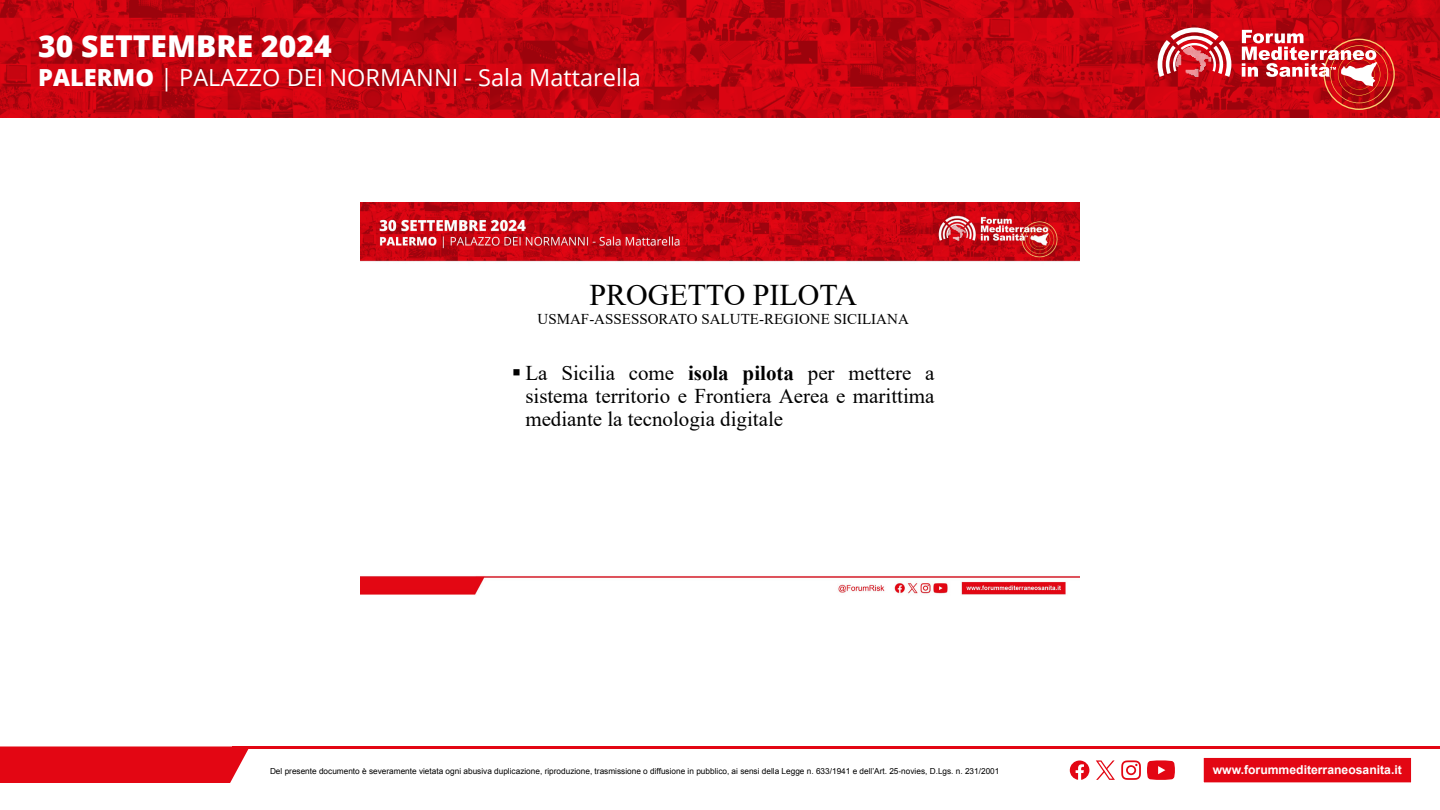
<style>
.page{position:relative;width:1440px;height:810px;background:#fff}
.page>*{position:absolute;margin:0;border:0;box-sizing:border-box;transform-origin:0 0}
.t1{font:800 30.08px "Open Sans";color:#fff}
.t2{font:30px "Times New Roman";color:#000}
.t3{font:23.55px "Open Sans";color:#fff}
.t4{font:21px/22.9px "Times New Roman";color:#000;text-align:justify}
.t5{font:15px "Times New Roman";color:#000}
.t6{font:700 12.15px "Arial";color:#fff}
.t7{font:8.25px "Arial";color:#000}
.s1{font-weight:800}
.s2{font-weight:700}
</style>
<div class="page">
<div style="left:0;top:746px;width:249px;height:37px;background:#e30613"></div>
<hr style="left:232px;top:746px;width:1208px;height:3px;background:#e30613">
<div style="left:1203px;top:757px;width:209px;height:27px;background:#e30613;border:1px solid #fff"></div>
<svg style="left:1121px;top:760px;width:20px;height:20px"></svg>
<svg style="left:1147px;top:760px;width:28px;height:20px"></svg>
<svg style="left:1070px;top:761px;width:19px;height:19px"></svg>
<svg style="left:1096px;top:760px;width:19px;height:20px"></svg>
<svg style="left:0;top:0;width:1440px;height:117px;background:#c3040f"></svg>
<svg style="left:1158px;top:28px;width:73px;height:49px"></svg>
<svg style="left:1242px;top:30px;width:153px;height:80px;background:#d13f43"></svg>
<img style="left:360px;top:202px;width:720px;height:393px">
<h1 class="t1" style="left:38px;top:24px;width:295px">30 SETTEMBRE 2024</h1>
<h3 class="t3" style="left:38px;top:62px;width:604px"><span class="s1">PALERMO</span> | PALAZZO DEI NORMANNI - Sala Mattarella</h3>
<h2 class="t2" style="left:589px;top:274px;width:269px">PROGETTO PILOTA</h2>
<h3 class="t5" style="left:538px;top:309px;width:373px">USMAF-ASSESSORATO SALUTE-REGIONE SICILIANA</h3>
<h3 class="t4" style="left:525px;top:361px;width:411px;text-indent:-13px">▪ La Sicilia come <span class="s2">isola pilota</span> per mettere a sistema territorio e Frontiera Aerea e marittima mediante la tecnologia digitale</h3>
<p class="t7" style="left:270px;top:766px;width:731px">Del presente documento è severamente vietata ogni abusiva duplicazione, riproduzione, trasmissione o diffusione in pubblico, ai sensi della Legge n. 633/1941 e dell’Art. 25-novies, D.Lgs. n. 231/2001</p>
<h3 class="t6" style="left:1213px;top:762px;width:191px">www.forummediterraneosanita.it</h3>
</div>
